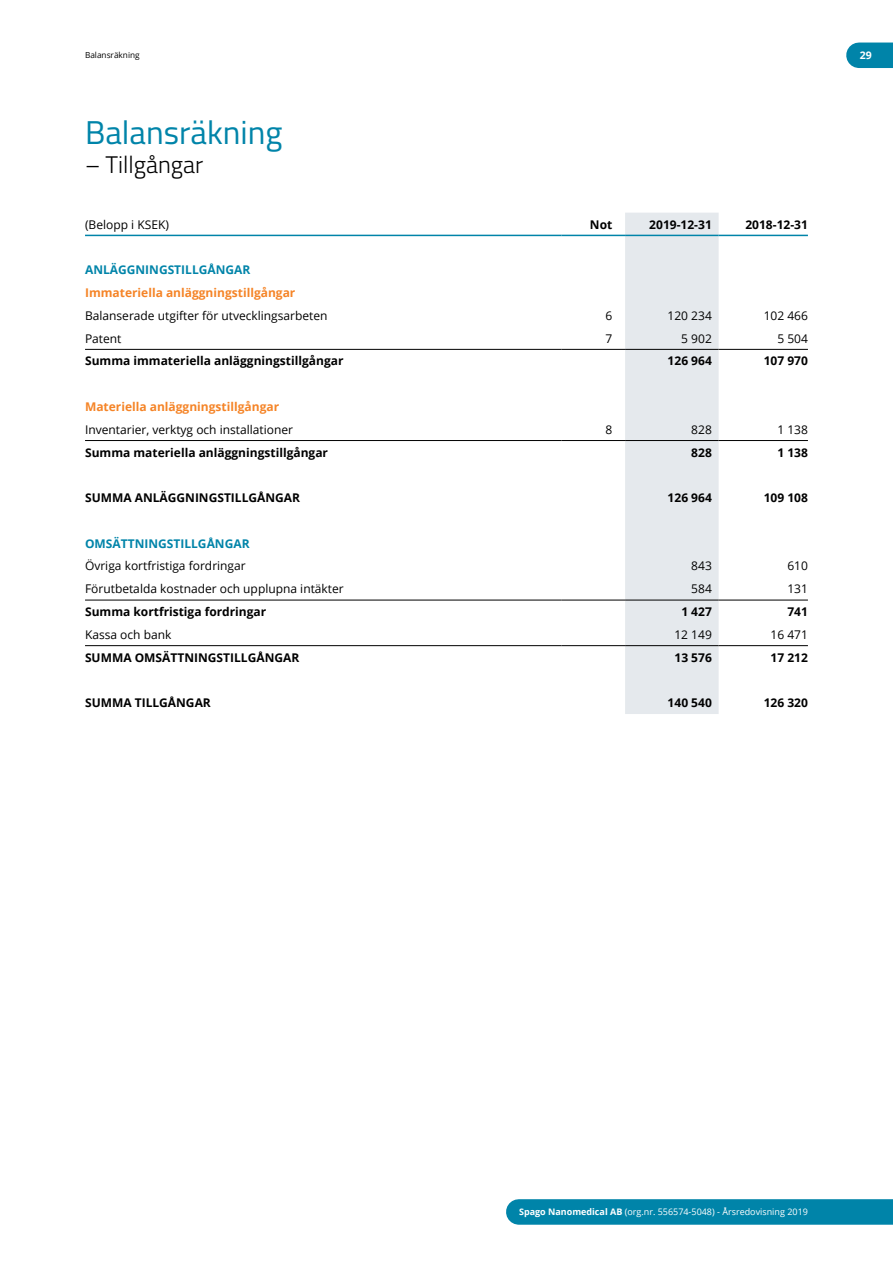
<style>
.page{position:relative;width:893px;height:1263px;background:#fff}
.page>*{position:absolute;margin:0;border:0;box-sizing:border-box;transform-origin:0 0}
.t1{font:33px "Titillium Web";color:#0084a9}
.t2{font:300 24px "Titillium Web";color:#000}
.t3{font:700 12px "Open Sans";color:#000}
.t4{font:12px "Open Sans";color:#000}
.t5{font:700 12px "Open Sans";color:#f58427}
.t6{font:700 12px "Open Sans";color:#0084a9}
.t7{font:700 10.5px "Open Sans";color:#fff}
.t8{font:9px "Open Sans";color:#fff}
.t9{font:8.25px "Open Sans";color:#000}
.s1{font-weight:700}
</style>
<div class="page">
<div style="left:859px;top:43px;width:34px;height:25px;background:#0084a9"></div>
<div style="left:519px;top:1199px;width:374px;height:26px;background:#0084a9"></div>
<div style="left:625px;top:213px;width:94px;height:501px;background:#e5e9ed"></div>
<hr style="left:85px;top:440px;width:476px;height:1px;background:#000">
<hr style="left:561px;top:440px;width:64px;height:1px;background:#000">
<hr style="left:625px;top:440px;width:94px;height:1px;background:#000">
<hr style="left:719px;top:440px;width:89px;height:1px;background:#000">
<hr style="left:85px;top:645px;width:476px;height:1px;background:#000">
<hr style="left:561px;top:645px;width:64px;height:1px;background:#000">
<hr style="left:625px;top:645px;width:94px;height:1px;background:#000">
<hr style="left:719px;top:645px;width:89px;height:1px;background:#000">
<hr style="left:85px;top:349px;width:476px;height:1px;background:#000">
<hr style="left:561px;top:349px;width:64px;height:1px;background:#000">
<hr style="left:625px;top:349px;width:94px;height:1px;background:#000">
<hr style="left:719px;top:349px;width:89px;height:1px;background:#000">
<hr style="left:85px;top:600px;width:476px;height:1px;background:#000">
<hr style="left:561px;top:600px;width:64px;height:1px;background:#000">
<hr style="left:625px;top:600px;width:94px;height:1px;background:#000">
<hr style="left:719px;top:600px;width:89px;height:1px;background:#000">
<hr style="left:85px;top:235px;width:476px;height:1px;background:#0084a9">
<hr style="left:561px;top:235px;width:64px;height:1px;background:#0084a9">
<hr style="left:625px;top:235px;width:94px;height:1px;background:#0084a9">
<hr style="left:719px;top:235px;width:89px;height:1px;background:#0084a9">
<p class="t9" style="left:85px;top:50px;width:56px">Balansräkning</p>
<h1 class="t1" style="left:85px;top:108px;width:199px">Balansräkning</h1>
<h2 class="t2" style="left:85px;top:147px;width:120px">– Tillgångar</h2>
<p class="t4" style="left:85px;top:216px;width:85px">(Belopp i KSEK)</p>
<p class="t3" style="left:590px;top:216px;width:24px">Not</p>
<p class="t3" style="left:649px;top:216px;width:64px">2019-12-31</p>
<p class="t3" style="left:745px;top:216px;width:64px">2018-12-31</p>
<p class="t6" style="left:85px;top:261px;width:167px">ANLÄGGNINGSTILLGÅNGAR</p>
<p class="t5" style="left:85px;top:284px;width:212px">Immateriella anläggningstillgångar</p>
<p class="t4" style="left:85px;top:307px;width:244px">Balanserade utgifter för utvecklingsarbeten</p>
<p class="t4" style="left:605px;top:307px;width:8px">6</p>
<p class="t4" style="left:668px;top:307px;width:46px">120 234</p>
<p class="t4" style="left:764px;top:307px;width:46px">102 466</p>
<p class="t4" style="left:85px;top:330px;width:38px">Patent</p>
<p class="t4" style="left:605px;top:330px;width:8px">7</p>
<p class="t4" style="left:681px;top:330px;width:32px">5 902</p>
<p class="t4" style="left:777px;top:330px;width:32px">5 504</p>
<p class="t3" style="left:85px;top:352px;width:260px">Summa immateriella anläggningstillgångar</p>
<p class="t3" style="left:668px;top:352px;width:46px">126 964</p>
<p class="t3" style="left:764px;top:352px;width:46px">107 970</p>
<p class="t5" style="left:85px;top:398px;width:196px">Materiella anläggningstillgångar</p>
<p class="t4" style="left:85px;top:421px;width:210px">Inventarier, verktyg och installationer</p>
<p class="t4" style="left:605px;top:421px;width:8px">8</p>
<p class="t4" style="left:691px;top:421px;width:22px">828</p>
<p class="t4" style="left:777px;top:421px;width:32px">1 138</p>
<p class="t3" style="left:85px;top:444px;width:244px">Summa materiella anläggningstillgångar</p>
<p class="t3" style="left:691px;top:444px;width:22px">828</p>
<p class="t3" style="left:777px;top:444px;width:32px">1 138</p>
<p class="t3" style="left:85px;top:489px;width:217px">SUMMA ANLÄGGNINGSTILLGÅNGAR</p>
<p class="t3" style="left:668px;top:489px;width:46px">126 964</p>
<p class="t3" style="left:764px;top:489px;width:46px">109 108</p>
<p class="t6" style="left:85px;top:535px;width:166px">OMSÄTTNINGSTILLGÅNGAR</p>
<p class="t4" style="left:85px;top:558px;width:162px">Övriga kortfristiga fordringar</p>
<p class="t4" style="left:691px;top:558px;width:22px">843</p>
<p class="t4" style="left:787px;top:558px;width:22px">610</p>
<p class="t4" style="left:85px;top:581px;width:260px">Förutbetalda kostnader och upplupna intäkter</p>
<p class="t4" style="left:691px;top:581px;width:22px">584</p>
<p class="t4" style="left:787px;top:581px;width:22px">131</p>
<p class="t3" style="left:85px;top:603px;width:183px">Summa kortfristiga fordringar</p>
<p class="t3" style="left:681px;top:603px;width:32px">1 427</p>
<p class="t3" style="left:787px;top:603px;width:22px">741</p>
<p class="t4" style="left:85px;top:626px;width:88px">Kassa och bank</p>
<p class="t4" style="left:674px;top:626px;width:39px">12 149</p>
<p class="t4" style="left:770px;top:626px;width:39px">16 471</p>
<p class="t3" style="left:85px;top:649px;width:216px">SUMMA OMSÄTTNINGSTILLGÅNGAR</p>
<p class="t3" style="left:674px;top:649px;width:39px">13 576</p>
<p class="t3" style="left:771px;top:649px;width:39px">17 212</p>
<p class="t3" style="left:85px;top:694px;width:127px">SUMMA TILLGÅNGAR</p>
<p class="t3" style="left:668px;top:694px;width:46px">140 540</p>
<p class="t3" style="left:764px;top:694px;width:46px">126 320</p>
<p class="t7" style="left:860px;top:48px;width:13px">29</p>
<p class="t8" style="left:519px;top:1206px;width:290px"><span class="s1">Spago Nanomedical AB</span> (org.nr. 556574-5048) - Årsredovisning 2019</p>
</div>
